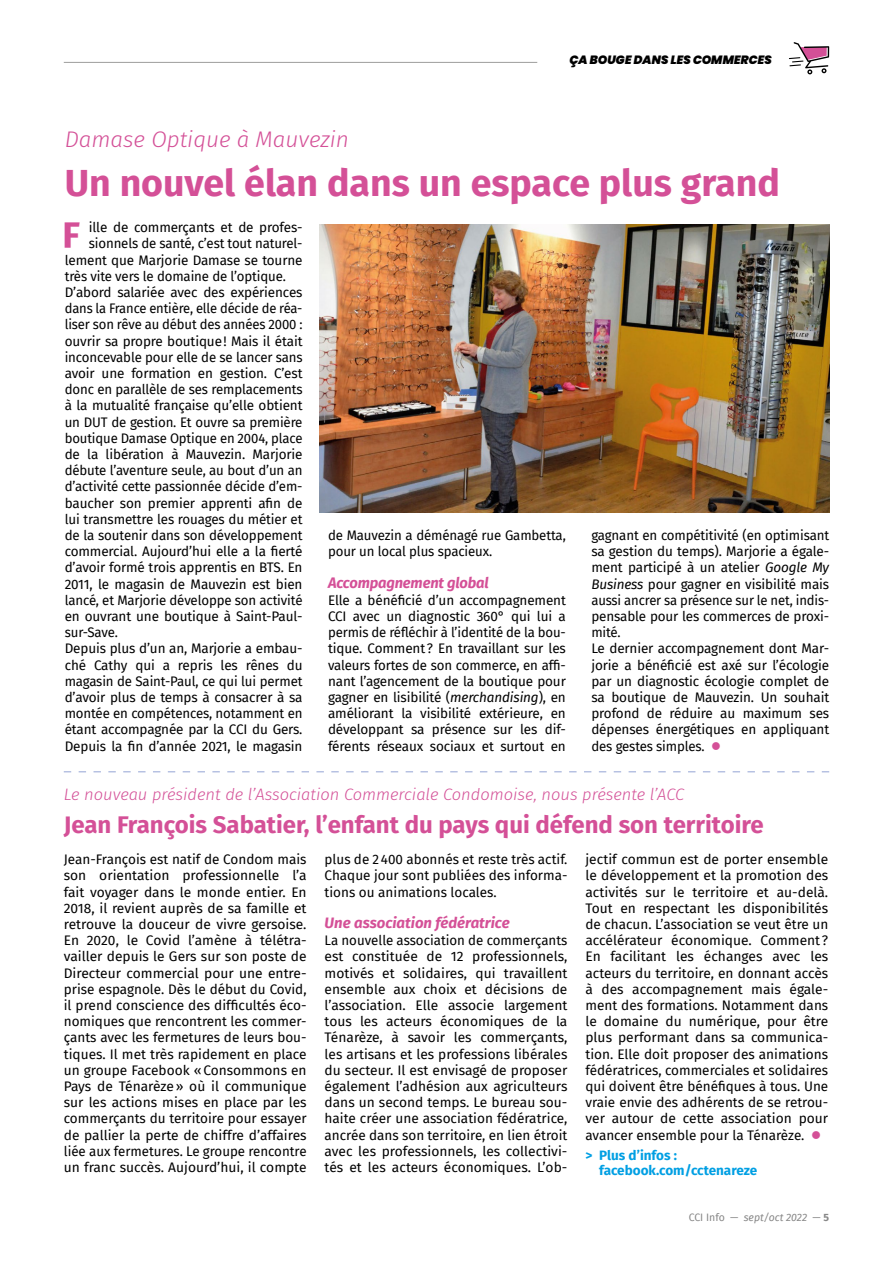
<style>
.page{position:relative;width:893px;height:1263px;background:#fff}
.page>*{position:absolute;margin:0;border:0;box-sizing:border-box;transform-origin:0 0}
.Titre_Breve{font:700 37.5px "Fira Sans";color:#d45097}
.tc{font:700 36.9px "Fira Sans";color:#d45097}
.Titre_Breve-2{font:700 24px "Fira Sans";color:#d45097}
.Titre_Breve-3{font:italic 300 22.5px "Fira Sans";color:#d45097}
.Titre_Breve-4{font:italic 300 16.5px "Fira Sans";color:#d45097}
.Intertitre{font:italic 700 15px "Fira Sans";letter-spacing:-.01em;color:#d45097}
.tc-2{font:13.5px/16.2px "Fira Sans";letter-spacing:-.01em;color:#000;text-align:justify}
.plus_d_info{font:700 13.5px/15.8px "Fira Sans";color:#009fe3}
.t1{font:italic 900 12px "Poppins";color:#000}
.tc-3{font:italic 10.5px "Fira Sans";color:#878787}
.s1{font-style:italic}
.s2{color:#d45097}
.s3{font-style:normal}
.s4{font-weight:700;font-style:normal}
</style>
<div class="page">
<svg style="left:789px;top:42px;width:40px;height:33px"></svg>
<hr style="left:64px;top:62px;width:473px;height:1px;background:#9d9d9c">
<img style="left:320px;top:224px;width:509px;height:289px">
<svg style="left:64px;top:771px;width:765px;height:1px"></svg>
<p class="Titre_Breve-3" style="left:65px;top:123px;width:286px">Damase Optique à Mauvezin</p>
<p class="t1" style="left:569px;top:52px;width:204px">ÇA BOUGE DANS LES COMMERCES</p>
<p class="Titre_Breve" style="left:65px;top:151px;width:717px">Un nouvel élan dans un espace plus grand</p>
<p class="tc" style="left:62px;top:204px;width:19px">F</p>
<p class="tc-2" style="left:89px;top:219px;width:215px">ille de commerçants et de profes-</p>
<p class="tc-2" style="left:89px;top:235px;width:215px">sionnels de santé, c’est tout naturel-</p>
<p class="tc-2" style="left:65px;top:251px;width:239px">lement que Marjorie Damase se tourne</p>
<p class="tc-2" style="left:65px;top:268px;width:223px">très vite vers le domaine de l’optique.</p>
<p class="tc-2" style="left:65px;top:284px;width:239px">D’abord salariée avec des expériences dans la France entière, elle décide de réa&shy;liser son rêve au début des années 2000 : ouvrir sa propre boutique! Mais il était inconcevable pour elle de se lancer sans avoir une formation en gestion. C’est donc en parallèle de ses remplacements à la mutualité française qu’elle obtient un DUT de gestion. Et ouvre sa première boutique Damase Optique en 2004, place de la libération à Mauvezin. Marjorie débute l’aventure seule, au bout d’un an d’activité cette passionnée décide d’em&shy;baucher son premier apprenti afin de lui transmettre les rouages du métier et de la soutenir dans son développement commercial. Aujourd’hui elle a la fierté d’avoir formé trois apprentis en BTS. En 2011, le magasin de Mauvezin est bien lancé, et Marjorie développe son activité en ouvrant une boutique à Saint-Paul&shy;sur-Save.</p>
<p class="tc-2" style="left:65px;top:640px;width:239px">Depuis plus d’un an, Marjorie a embau&shy;ché Cathy qui a repris les rênes du magasin de Saint-Paul, ce qui lui permet d’avoir plus de temps à consacrer à sa montée en compétences, notamment en étant accompagnée par la CCI du Gers.<br>Depuis la fin d’année 2021, le magasin</p>
<p class="tc-2" style="left:328px;top:527px;width:239px">de Mauvezin a déménagé rue Gambetta, pour un local plus spacieux.</p>
<p class="Intertitre" style="left:328px;top:570px;width:162px">Accompagnement global</p>
<p class="tc-2" style="left:328px;top:592px;width:239px">Elle a bénéficié d’un accompagnement CCI avec un diagnostic 360° qui lui a permis de réfléchir à l’identité de la bou&shy;tique. Comment? En travaillant sur les valeurs fortes de son commerce, en affi&shy;nant l’agencement de la boutique pour gagner en lisibilité (<span class="s1">merchandising</span>), en améliorant la visibilité extérieure, en développant sa présence sur les dif&shy;férents réseaux sociaux et surtout en</p>
<p class="tc-2" style="left:591px;top:527px;width:239px">gagnant en compétitivité (en optimisant sa gestion du temps). Marjorie a égale&shy;ment participé à un atelier <span class="s1">Google My Business</span> pour gagner en visibilité mais aussi ancrer sa présence sur le net, indis&shy;pensable pour les commerces de proxi&shy;mité.</p>
<p class="tc-2" style="left:591px;top:640px;width:239px">Le dernier accompagnement dont Mar&shy;jorie a bénéficié est axé sur l’écologie par un diagnostic écologie complet de sa boutique de Mauvezin. Un souhait profond de réduire au maximum ses dépenses énergétiques en appliquant des gestes simples. <span class="s2">●</span></p>
<p class="Titre_Breve-4" style="left:64px;top:783px;width:622px">Le nouveau président de l’Association Commerciale Condomoise, nous présente l’ACC</p>
<p class="Titre_Breve-2" style="left:64px;top:805px;width:701px">Jean François Sabatier, l’enfant du pays qui défend son territoire</p>
<p class="tc-2" style="left:64px;top:851px;width:244px">Jean-François est natif de Condom mais son orientation professionnelle l’a fait voyager dans le monde entier. En 2018, il revient auprès de sa famille et retrouve la douceur de vivre gersoise.<br>En 2020, le Covid l’amène à télétra&shy;vailler depuis le Gers sur son poste de Directeur commercial pour une entre&shy;prise espagnole. Dès le début du Covid, il prend conscience des difficultés éco&shy;nomiques que rencontrent les commer&shy;çants avec les fermetures de leurs bou&shy;tiques. Il met très rapidement en place un groupe Facebook «Consommons en Pays de Ténarèze» où il communique sur les actions mises en place par les commerçants du territoire pour essayer de pallier la perte de chiffre d’affaires liée aux fermetures. Le groupe rencontre un franc succès. Aujourd’hui, il compte</p>
<p class="tc-2" style="left:325px;top:851px;width:244px">plus de 2400 abonnés et reste très actif.<br>Chaque jour sont publiées des informa&shy;tions ou animations locales.</p>
<p class="Intertitre" style="left:325px;top:911px;width:187px">Une association fédératrice</p>
<p class="tc-2" style="left:325px;top:932px;width:244px">La nouvelle association de commerçants est constituée de 12 professionnels, motivés et solidaires, qui travaillent ensemble aux choix et décisions de l’association. Elle associe largement tous les acteurs économiques de la Ténarèze, à savoir les commerçants, les artisans et les professions libérales du secteur. Il est envisagé de proposer également l’adhésion aux agriculteurs dans un second temps. Le bureau sou&shy;haite créer une association fédératrice, ancrée dans son territoire, en lien étroit avec les professionnels, les collectivi&shy;tés et les acteurs économiques. L’ob-</p>
<p class="tc-2" style="left:585px;top:851px;width:244px">jectif commun est de porter ensemble le développement et la promotion des activités sur le territoire et au-delà.<br>Tout en respectant les disponibilités de chacun. L’association se veut être un accélérateur économique. Comment ?<br>En facilitant les échanges avec les acteurs du territoire, en donnant accès à des accompagnement mais égale&shy;ment des formations. Notamment dans le domaine du numérique, pour être plus performant dans sa communica&shy;tion. Elle doit proposer des animations fédératrices, commerciales et solidaires qui doivent être bénéfiques à tous. Une vraie envie des adhérents de se retrou&shy;ver autour de cette association pour avancer ensemble pour la Ténarèze. <span class="s2">●</span></p>
<p class="plus_d_info" style="left:599px;top:1146px;width:159px;text-indent:-14px">&gt; Plus d’infos : facebook.com/cctenareze</p>
<p class="tc-3" style="left:689px;top:1209px;width:142px"><span class="s3">CCI Info —</span> sept/oct 2022 <span class="s3">—</span> <span class="s4">5</span></p>
</div>
